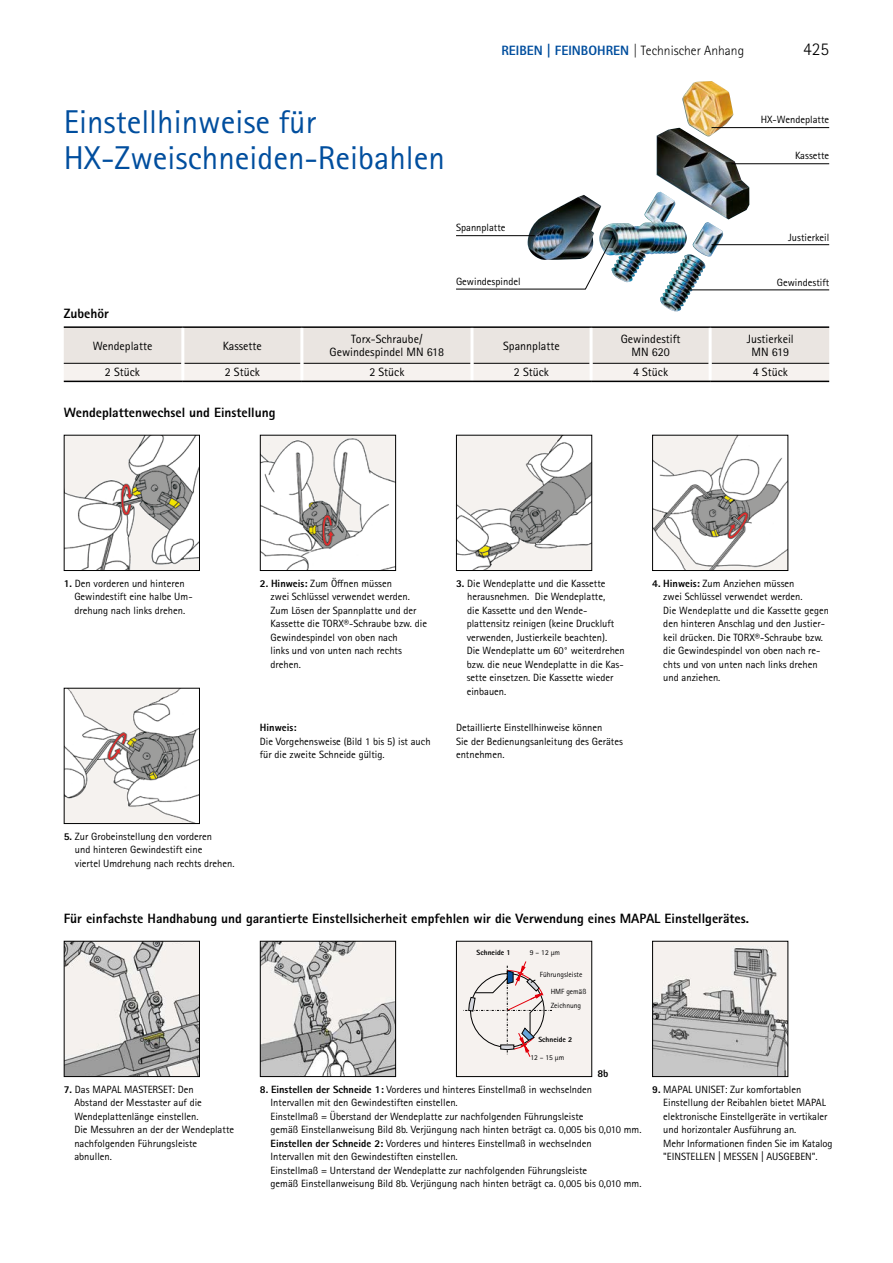
<style>
.page{position:relative;width:893px;height:1263px;background:#fff}
.page>*{position:absolute;margin:0;border:0;box-sizing:border-box;transform-origin:0 0}
.t1{font:33px/36px "Rotis Sans Serif W1 G";color:#004e9e}
.t2{font:300 18px "Rotis Sans Serif W1 G";color:#000}
.t3{font:800 13.5px "Rotis Sans Serif W1 G";color:#000}
.t4{font:300 13.5px "Rotis Sans Serif W1 G";color:#000}
.t5{font:12px/13.5px "Rotis Sans Serif W1 G";color:#000;text-align:center}
.t6{font:10.5px/13.5px "Rotis Sans Serif W1 G";color:#000}
.t7{font:800 10.5px "Rotis Sans Serif W1 G";color:#000}
.t8{font:7.5px/13.5px "Rotis Sans Serif W1 G";color:#000}
.t9{font:800 7.5px "Rotis Sans Serif W1 G";color:#000}
.s1{font-weight:800;color:#004e9e}
.s2{font-weight:800}
</style>
<div class="page">
<div style="left:456px;top:941px;width:136px;height:135px;background:#f6f2ef"></div>
<svg style="left:463px;top:961px;width:89px;height:96px"></svg>
<div style="left:456px;top:941px;width:136px;height:136px;border:1px solid #000"></div>
<img style="left:66px;top:437px;width:132px;height:132px">
<div style="left:64px;top:435px;width:136px;height:136px;border:1px solid #000"></div>
<img style="left:262px;top:437px;width:132px;height:132px">
<div style="left:260px;top:435px;width:136px;height:136px;border:1px solid #000"></div>
<img style="left:458px;top:437px;width:132px;height:132px">
<div style="left:456px;top:435px;width:136px;height:136px;border:1px solid #000"></div>
<img style="left:654px;top:437px;width:132px;height:132px">
<div style="left:652px;top:435px;width:136px;height:136px;border:1px solid #000"></div>
<img style="left:66px;top:690px;width:132px;height:132px">
<div style="left:64px;top:688px;width:136px;height:136px;border:1px solid #000"></div>
<img style="left:262px;top:943px;width:132px;height:132px">
<div style="left:260px;top:941px;width:136px;height:136px;border:1px solid #000"></div>
<img style="left:654px;top:943px;width:132px;height:132px">
<div style="left:652px;top:941px;width:136px;height:136px;border:1px solid #000"></div>
<img style="left:66px;top:943px;width:132px;height:132px">
<div style="left:64px;top:941px;width:136px;height:136px;border:1px solid #000"></div>
<img style="left:599px;top:81px;width:150px;height:201px">
<hr style="left:711px;top:127px;width:118px;height:1px;background:#000">
<hr style="left:731px;top:163px;width:98px;height:1px;background:#000">
<hr style="left:711px;top:244px;width:118px;height:1px;background:#000">
<hr style="left:687px;top:289px;width:142px;height:1px;background:#000">
<svg style="left:456px;top:235px;width:158px;height:55px"></svg>
<svg style="left:64px;top:328px;width:765px;height:53px"></svg>
<hr style="left:64px;top:326px;width:119px;height:2px;background:#000">
<hr style="left:183px;top:326px;width:119px;height:2px;background:#000">
<hr style="left:302px;top:326px;width:170px;height:2px;background:#000">
<hr style="left:472px;top:326px;width:119px;height:2px;background:#000">
<hr style="left:591px;top:326px;width:119px;height:2px;background:#000">
<hr style="left:710px;top:326px;width:119px;height:2px;background:#000">
<hr style="left:64px;top:363px;width:117px;height:1px;background:#000">
<hr style="left:184px;top:363px;width:116px;height:1px;background:#000">
<hr style="left:303px;top:363px;width:167px;height:1px;background:#000">
<hr style="left:473px;top:363px;width:117px;height:1px;background:#000">
<hr style="left:593px;top:363px;width:116px;height:1px;background:#000">
<hr style="left:712px;top:363px;width:117px;height:1px;background:#000">
<hr style="left:181px;top:328px;width:3px;height:35px;background:#fff">
<hr style="left:300px;top:328px;width:3px;height:35px;background:#fff">
<hr style="left:470px;top:328px;width:3px;height:35px;background:#fff">
<hr style="left:590px;top:328px;width:3px;height:35px;background:#fff">
<hr style="left:181px;top:363px;width:3px;height:18px;background:#fff">
<hr style="left:300px;top:363px;width:3px;height:18px;background:#fff">
<hr style="left:470px;top:363px;width:3px;height:18px;background:#fff">
<hr style="left:590px;top:363px;width:3px;height:18px;background:#fff">
<hr style="left:709px;top:363px;width:3px;height:18px;background:#fff">
<hr style="left:709px;top:328px;width:3px;height:35px;background:#fff">
<hr style="left:64px;top:381px;width:119px;height:1px;background:#000">
<hr style="left:183px;top:381px;width:119px;height:1px;background:#000">
<hr style="left:302px;top:381px;width:170px;height:1px;background:#000">
<hr style="left:472px;top:381px;width:119px;height:1px;background:#000">
<hr style="left:591px;top:381px;width:119px;height:1px;background:#000">
<hr style="left:710px;top:381px;width:119px;height:1px;background:#000">
<h1 class="t1" style="left:64px;top:104px;width:383px">Einstellhinweise für<br>HX-Zweischneiden-Reibahlen</h1>
<p class="t4" style="left:501px;top:43px;width:244px"><span class="s1">REIBEN | FEINBOHREN</span> | Technischer Anhang</p>
<h2 class="t2" style="left:803px;top:39px;width:27px">425</h2>
<p class="t6" style="left:761px;top:113px;width:70px">HX-Wendeplatte</p>
<p class="t6" style="left:795px;top:149px;width:36px">Kassette</p>
<p class="t3" style="left:64px;top:305px;width:47px">Zubehör</p>
<p class="t6" style="left:456px;top:221px;width:51px">Spannplatte</p>
<p class="t6" style="left:456px;top:275px;width:66px">Gewindespindel</p>
<p class="t6" style="left:788px;top:231px;width:43px">Justierkeil</p>
<p class="t6" style="left:777px;top:275px;width:54px">Gewindestift</p>
<p class="t5" style="left:93px;top:339px;width:61px">Wendeplatte</p>
<p class="t5" style="left:223px;top:339px;width:41px">Kassette</p>
<p class="t5" style="left:330px;top:332px;width:116px">Torx-Schraube/<br>Gewindespindel MN 618</p>
<p class="t5" style="left:503px;top:339px;width:58px">Spannplatte</p>
<p class="t5" style="left:621px;top:332px;width:61px">Gewindestift<br>MN 620</p>
<p class="t5" style="left:747px;top:332px;width:48px">Justierkeil<br>MN 619</p>
<p class="t5" style="left:105px;top:366px;width:37px">2 Stück</p>
<p class="t5" style="left:225px;top:366px;width:37px">2 Stück</p>
<p class="t5" style="left:369px;top:366px;width:37px">2 Stück</p>
<p class="t5" style="left:514px;top:366px;width:37px">2 Stück</p>
<p class="t5" style="left:633px;top:366px;width:37px">4 Stück</p>
<p class="t5" style="left:753px;top:366px;width:37px">4 Stück</p>
<p class="t3" style="left:64px;top:404px;width:213px">Wendeplattenwechsel und Einstellung</p>
<p class="t6" style="left:74px;top:576px;width:120px;text-indent:-11px"><span class="s2">1.</span> Den vorderen und hinteren<br>Gewindestift eine halbe Um&shy;drehung nach links drehen.</p>
<p class="t6" style="left:271px;top:576px;width:158px;text-indent:-11px"><span class="s2">2. Hinweis:</span> Zum Öffnen müssen<br>zwei Schlüssel verwendet werden.<br>Zum Lösen der Spannplatte und der<br>Kassette die TORX®-Schraube bzw. die<br>Gewindespindel von oben nach<br>links und von unten nach rechts drehen.</p>
<p class="t6" style="left:467px;top:576px;width:160px;text-indent:-11px"><span class="s2">3.</span> Die Wendeplatte und die Kassette herausnehmen. Die Wendeplatte,<br>die Kassette und den Wende&shy;plattensitz reinigen (keine Druckluft verwenden, Justierkeile beachten).<br>Die Wendeplatte um 60° weiterdrehen bzw. die neue Wendeplatte in die Kas&shy;sette einsetzen. Die Kassette wieder einbauen.</p>
<p class="t6" style="left:663px;top:577px;width:167px;text-indent:-11px"><span class="s2">4. Hinweis:</span> Zum Anziehen müssen<br>zwei Schlüssel verwendet werden.<br>Die Wendeplatte und die Kassette gegen den hinteren Anschlag und den Justier&shy;keil drücken. Die TORX®-Schraube bzw. die Gewindespindel von oben nach re&shy;chts und von unten nach links drehen und anziehen.</p>
<p class="t7" style="left:260px;top:721px;width:38px">Hinweis:</p>
<p class="t6" style="left:260px;top:735px;width:172px">Die Vorgehensweise (Bild 1 bis 5) ist auch für die zweite Schneide gültig.</p>
<p class="t6" style="left:456px;top:721px;width:168px">Detaillierte Einstellhinweise können<br>Sie der Bedienungsanleitung des Gerätes entnehmen.</p>
<p class="t6" style="left:75px;top:829px;width:161px;text-indent:-11px"><span class="s2">5.</span> Zur Grobeinstellung den vorderen<br>und hinteren Gewindestift eine<br>viertel Umdrehung nach rechts drehen.</p>
<p class="t3" style="left:64px;top:910px;width:687px">Für einfachste Handhabung und garantierte Einstellsicherheit empfehlen wir die Verwendung eines MAPAL Einstellgerätes.</p>
<p class="t9" style="left:477px;top:947px;width:36px">Schneide 1</p>
<p class="t8" style="left:530px;top:946px;width:32px">9 – 12 µm</p>
<p class="t8" style="left:540px;top:968px;width:44px">Führungsleiste</p>
<p class="t8" style="left:551px;top:985px;width:37px">HMF gemäß<br>Zeichnung</p>
<p class="t9" style="left:538px;top:1035px;width:36px">Schneide 2</p>
<p class="t6" style="left:74px;top:1082px;width:161px;text-indent:-11px"><span class="s2">7.</span> Das MAPAL MASTERSET: Den<br>Abstand der Messtaster auf die<br>Wendeplattenlänge einstellen.<br>Die Messuhren an der der Wendeplatte nachfolgenden Führungsleiste abnullen.</p>
<p class="t8" style="left:530px;top:1050px;width:36px">12 – 15 µm</p>
<p class="t7" style="left:597px;top:1067px;width:13px">8b</p>
<p class="t6" style="left:271px;top:1082px;width:372px;text-indent:-11px"><span class="s2">8. Einstellen der Schneide 1:</span> Vorderes und hinteres Einstellmaß in wechselnden<br>Intervallen mit den Gewindestiften einstellen.<br>Einstellmaß = Überstand der Wendeplatte zur nachfolgenden Führungsleiste<br>gemäß Einstellanweisung Bild 8b. Verjüngung nach hinten beträgt ca. 0,005 bis 0,010 mm.<br><span class="s2">Einstellen der Schneide 2:</span> Vorderes und hinteres Einstellmaß in wechselnden<br>Intervallen mit den Gewindestiften einstellen.<br>Einstellmaß = Unterstand der Wendeplatte zur nachfolgenden Führungsleiste<br>gemäß Einstellanweisung Bild 8b. Verjüngung nach hinten beträgt ca. 0,005 bis 0,010 mm.</p>
<p class="t6" style="left:663px;top:1083px;width:171px;text-indent:-11px"><span class="s2">9.</span> MAPAL UNISET: Zur komfortablen Einstellung der Reibahlen bietet MAPAL elektronische Einstellgeräte in vertikaler und horizontaler Ausführung an.<br>Mehr Informationen finden Sie im Katalog "EINSTELLEN | MESSEN | AUSGEBEN".</p>
</div>
